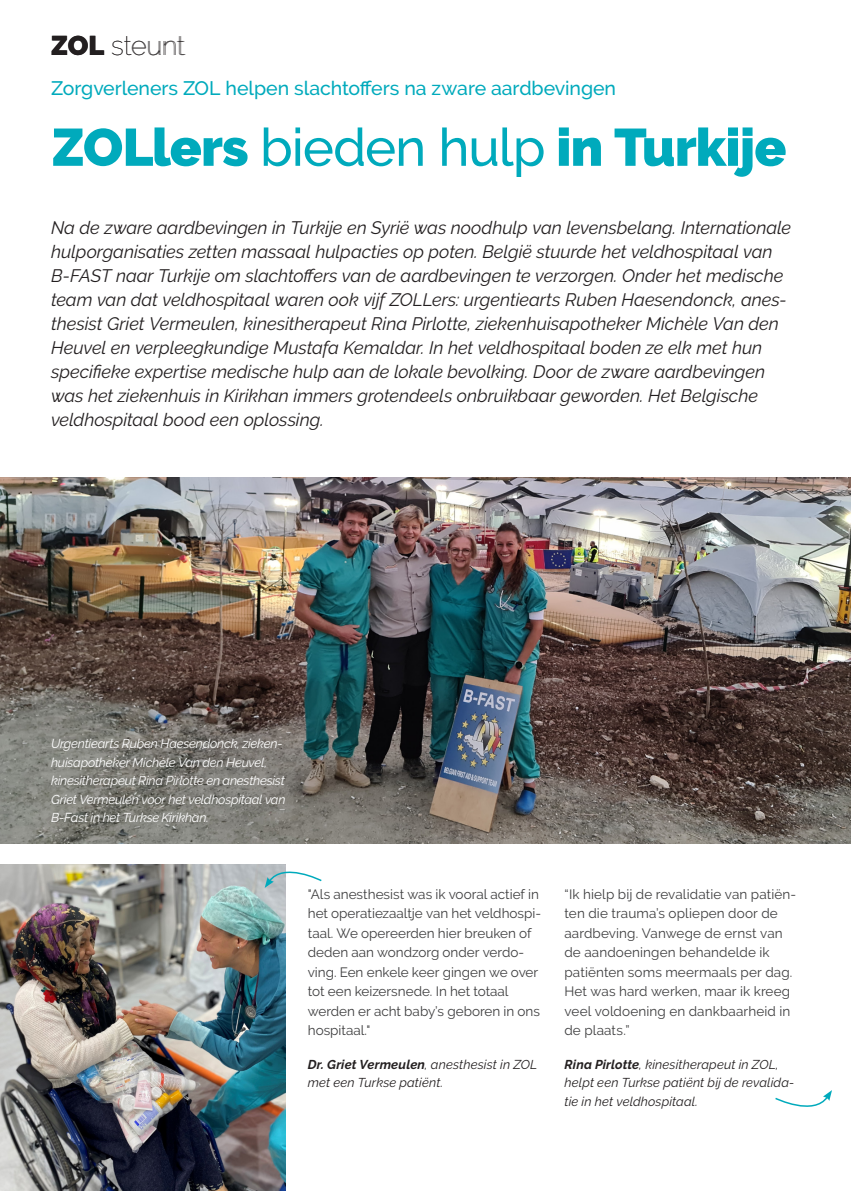
<style>
.page{position:relative;width:851px;height:1191px;background:#fff}
.page>*{position:absolute;margin:0;border:0;box-sizing:border-box;transform-origin:0 0}
.t1{font:900 52.5px "Raleway";letter-spacing:-.015em;color:#00aabc}
.t2{font:100 27px "Raleway";color:#231f20}
.t3{font:500 19.5px "Raleway";letter-spacing:-.005em;color:#00aabc}
.t4{font:italic 18px/24px "Raleway";letter-spacing:-.005em;color:#231f20}
.t5{font:13.5px/19.5px "Raleway";color:#3e3e3f}
.t6{font:italic 12.75px/18.5px "Raleway";letter-spacing:-.02em;color:#fff}
.t7{font:italic 12.75px/18.5px "Raleway";letter-spacing:.01em;color:#231f20}
.s1{font-weight:900}
.s2{font-weight:500}
.s3{font-weight:700}
</style>
<div class="page">
<img style="left:0;top:478px;width:850px;height:365px">
<img style="left:0;top:865px;width:286px;height:326px">
<svg style="left:775px;top:1091px;width:56px;height:16px"></svg>
<svg style="left:265px;top:864px;width:57px;height:24px"></svg>
<h2 class="t2" style="left:51px;top:30px;width:136px"><span class="s1">ZOL</span> steunt</h2>
<p class="t3" style="left:51px;top:77px;width:566px">Zorgverleners ZOL helpen slachtoffers na zware aardbevingen</p>
<h1 class="t1" style="left:52px;top:117px;width:736px">ZOLlers <span class="s2">bieden hulp</span> in Turkije</h1>
<p class="t4" style="left:51px;top:216px;width:741px">Na de zware aardbevingen in Turkije en Syrië was noodhulp van levensbelang. Internationale hulporganisaties zetten massaal hulpacties op poten. België stuurde het veldhospitaal van B-FAST naar Turkije om slachtoffers van de aardbevingen te verzorgen. Onder het medische team van dat veldhospitaal waren ook vijf ZOLLers: urgentiearts Ruben Haesendonck, anes&shy;thesist Griet Vermeulen, kinesitherapeut Rina Pirlotte, ziekenhuisapotheker Michèle Van den Heuvel en verpleegkundige Mustafa Kemaldar. In het veldhospitaal boden ze elk met hun specifieke expertise medische hulp aan de lokale bevolking. Door de zware aardbevingen was het ziekenhuis in Kirikhan immers grotendeels onbruikbaar geworden. Het Belgische veldhospitaal bood een oplossing.</p>
<p class="t6" style="left:51px;top:734px;width:236px">Urgentiearts Ruben Haesendonck, zieken&shy;huisapotheker Michèle Van den Heuvel, kinesitherapeut Rina Pirlotte en anesthesist Griet Vermeulen voor het veldhospitaal van B-Fast in het Turkse Kirikhan.</p>
<p class="t5" style="left:308px;top:884px;width:235px">"Als anesthesist was ik vooral actief in het operatiezaaltje van het veldhospi&shy;taal. We opereerden hier breuken of deden aan wondzorg onder verdo&shy;ving. Een enkele keer gingen we over tot een keizersnede. In het totaal werden er acht baby’s geboren in ons hospitaal."</p>
<p class="t7" style="left:308px;top:1055px;width:231px"><span class="s3">Dr. Griet Vermeulen</span>, anesthesist in ZOL met een Turkse patiënt.</p>
<p class="t7" style="left:564px;top:1055px;width:231px"><span class="s3">Rina Pirlotte</span>, kinesitherapeut in ZOL, helpt een Turkse patiënt bij de revalida&shy;tie in het veldhospitaal.</p>
<p class="t5" style="left:564px;top:884px;width:233px">“Ik hielp bij de revalidatie van patiën&shy;ten die trauma’s opliepen door de aardbeving. Vanwege de ernst van de aandoeningen behandelde ik patiënten soms meermaals per dag.<br>Het was hard werken, maar ik kreeg veel voldoening en dankbaarheid in de plaats.”</p>
</div>
